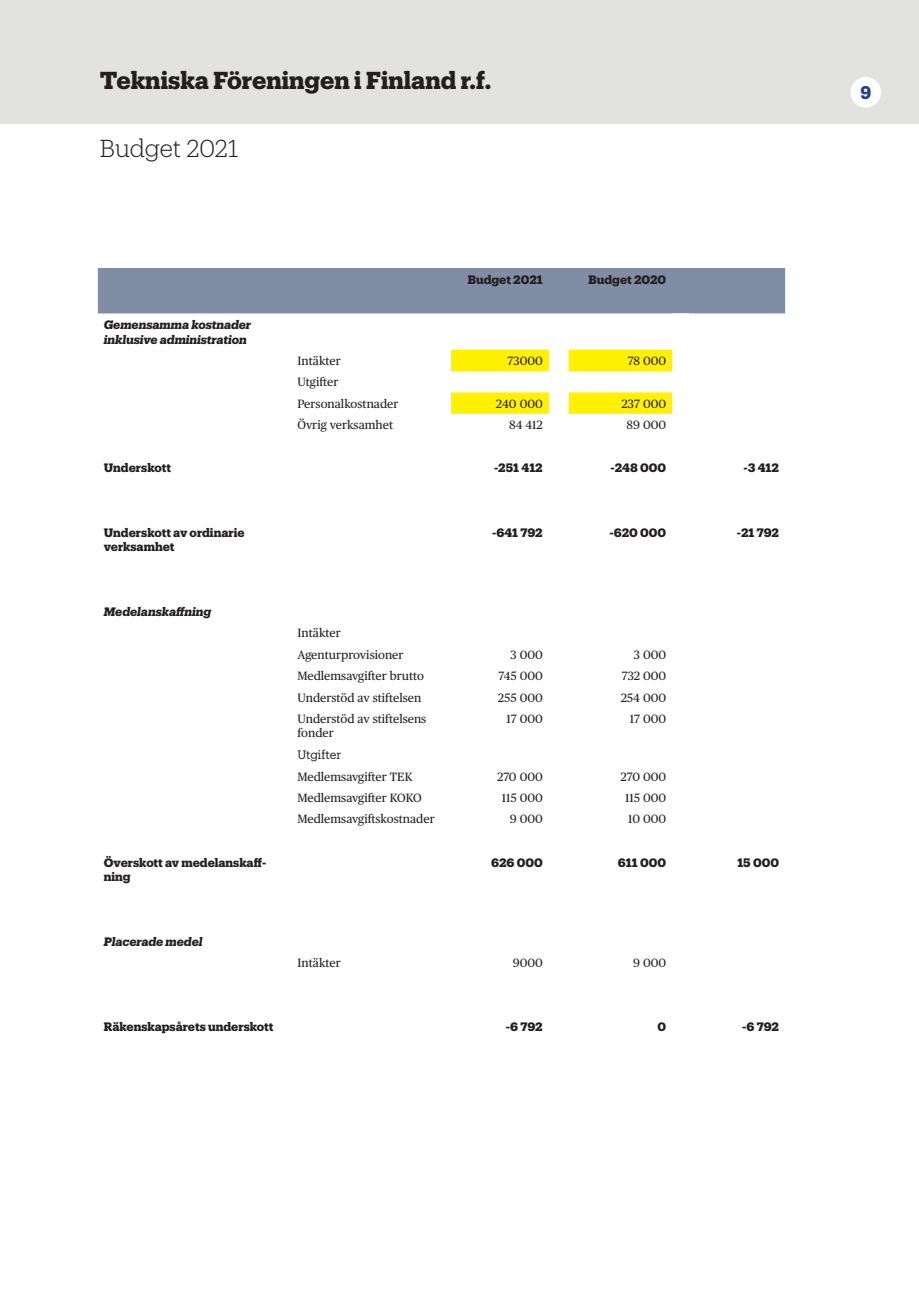
<style>
.page{position:relative;width:919px;height:1289px;background:#fff}
.page>*{position:absolute;margin:0;border:0;box-sizing:border-box;transform-origin:0 0}
.VB-Sidhuvud_01{font:700 24px "Produkt";color:#231f20}
.VB-Sidrubrik{font:300 24px "Produkt";letter-spacing:-.005em;color:#231f20}
.t1{font:700 18px "Produkt";color:#253f8e}
.t2{font:12px/14.4px "Publico Text";color:#231f20}
.t3{font:700 12px/14.4px "Produkt";color:#231f20}
.t4{font:italic 700 12px/14.4px "Produkt";color:#231f20}
.t5{font:12px "Produkt";letter-spacing:-.005em;color:#231f20}
</style>
<div class="page">
<div style="left:0;top:0;width:918px;height:123px;background:#e2e2e1"></div>
<div style="left:850px;top:77px;width:31px;height:31px;background:#fff;border-radius:50%"></div>
<div style="left:98px;top:268px;width:687px;height:45px;background:#818da4"></div>
<svg style="left:451px;top:349px;width:221px;height:65px"></svg>
<p class="VB-Sidhuvud_01" style="left:100px;top:63px;width:393px">Tekniska Föreningen i Finland r.f.</p>
<p class="VB-Sidrubrik" style="left:100px;top:132px;width:140px">Budget 2021</p>
<p class="t4" style="left:104px;top:317px;width:149px">Gemensamma kostnader inklusive administration</p>
<p class="t3" style="left:468px;top:271px;width:76px">Budget 2021</p>
<p class="t3" style="left:588px;top:271px;width:79px">Budget 2020</p>
<p class="t2" style="left:297px;top:353px;width:45px">Intäkter</p>
<p class="t2" style="left:507px;top:353px;width:37px">73000</p>
<p class="t2" style="left:627px;top:353px;width:40px">78 000</p>
<p class="t2" style="left:297px;top:374px;width:43px">Utgifter</p>
<p class="t2" style="left:297px;top:395px;width:103px">Personalkostnader</p>
<p class="t2" style="left:496px;top:395px;width:48px">240 000</p>
<p class="t2" style="left:621px;top:395px;width:46px">237 000</p>
<p class="t2" style="left:297px;top:417px;width:97px">Övrig verksamhet</p>
<p class="t2" style="left:509px;top:417px;width:35px">84 412</p>
<p class="t2" style="left:626px;top:417px;width:41px">89 000</p>
<p class="t3" style="left:104px;top:460px;width:69px">Underskott</p>
<p class="t3" style="left:494px;top:460px;width:50px">-251 412</p>
<p class="t3" style="left:610px;top:460px;width:57px">-248 000</p>
<p class="t3" style="left:743px;top:460px;width:37px">-3 412</p>
<p class="t3" style="left:104px;top:524px;width:142px">Underskott av ordinarie verksamhet</p>
<p class="t3" style="left:492px;top:524px;width:52px">-641 792</p>
<p class="t3" style="left:609px;top:524px;width:58px">-620 000</p>
<p class="t3" style="left:736px;top:524px;width:44px">-21 792</p>
<p class="t4" style="left:104px;top:603px;width:109px">Medelanskaffning</p>
<p class="t2" style="left:297px;top:625px;width:45px">Intäkter</p>
<p class="t2" style="left:297px;top:646px;width:108px">Agenturprovisioner</p>
<p class="t2" style="left:510px;top:646px;width:34px">3 000</p>
<p class="t2" style="left:633px;top:646px;width:34px">3 000</p>
<p class="t2" style="left:297px;top:668px;width:128px">Medlemsavgifter brutto</p>
<p class="t2" style="left:498px;top:668px;width:46px">745 000</p>
<p class="t2" style="left:621px;top:668px;width:46px">732 000</p>
<p class="t2" style="left:297px;top:689px;width:125px">Understöd av stiftelsen</p>
<p class="t2" style="left:498px;top:689px;width:46px">255 000</p>
<p class="t2" style="left:620px;top:689px;width:47px">254 000</p>
<p class="t2" style="left:297px;top:710px;width:130px">Understöd av stiftelsens fonder</p>
<p class="t2" style="left:506px;top:710px;width:38px">17 000</p>
<p class="t2" style="left:629px;top:710px;width:38px">17 000</p>
<p class="t5" style="left:297px;top:746px;width:45px">Utgifter</p>
<p class="t2" style="left:297px;top:768px;width:117px">Medlemsavgifter TEK</p>
<p class="t2" style="left:497px;top:768px;width:47px">270 000</p>
<p class="t2" style="left:620px;top:768px;width:47px">270 000</p>
<p class="t2" style="left:297px;top:789px;width:126px">Medlemsavgifter KOKO</p>
<p class="t2" style="left:502px;top:789px;width:42px">115 000</p>
<p class="t2" style="left:625px;top:789px;width:42px">115 000</p>
<p class="t2" style="left:297px;top:811px;width:139px">Medlemsavgiftskostnader</p>
<p class="t2" style="left:510px;top:811px;width:34px">9 000</p>
<p class="t2" style="left:628px;top:811px;width:40px">10 000</p>
<p class="t3" style="left:104px;top:854px;width:164px">Överskott av medelanskaff&shy;ning</p>
<p class="t3" style="left:491px;top:854px;width:53px">626 000</p>
<p class="t3" style="left:618px;top:854px;width:50px">611 000</p>
<p class="t3" style="left:737px;top:854px;width:43px">15 000</p>
<p class="t4" style="left:104px;top:933px;width:100px">Placerade medel</p>
<p class="t2" style="left:297px;top:954px;width:45px">Intäkter</p>
<p class="t2" style="left:513px;top:954px;width:31px">9000</p>
<p class="t2" style="left:633px;top:954px;width:34px">9 000</p>
<p class="t3" style="left:104px;top:1019px;width:171px">Räkenskapsårets underskott</p>
<p class="t3" style="left:506px;top:1019px;width:38px">-6 792</p>
<p class="t3" style="left:657px;top:1019px;width:10px">0</p>
<p class="t3" style="left:742px;top:1019px;width:38px">-6 792</p>
<h2 class="t1" style="left:860px;top:79px;width:12px">9</h2>
</div>
